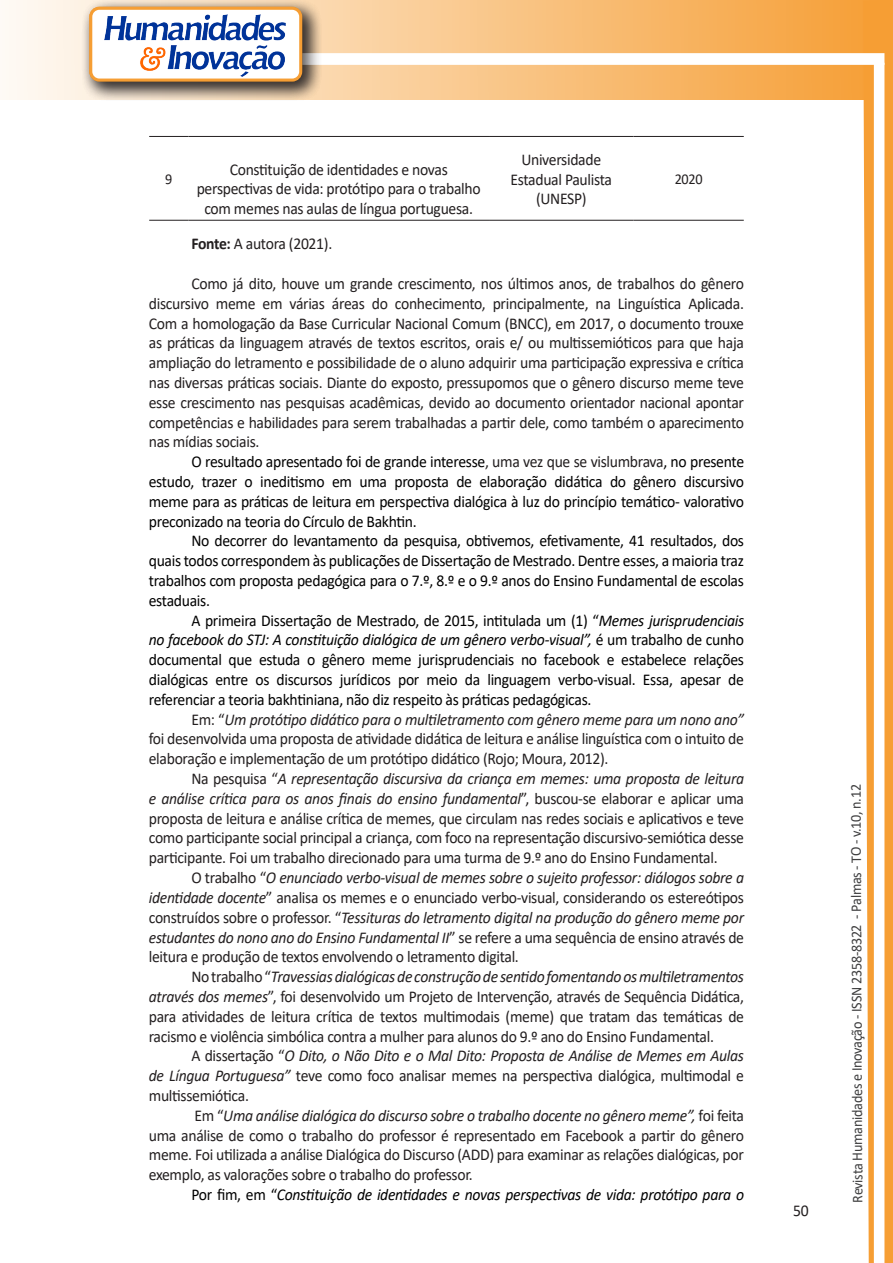
<style>
.page{position:relative;width:893px;height:1263px;background:#fff}
.page>*{position:absolute;margin:0;border:0;box-sizing:border-box;transform-origin:0 0}
.texto{font:16.5px/19.8px "Calibri";letter-spacing:-.02em;color:#231f20;text-align:justify;scale:.95 1}
.texto-2{font:16.5px/19.8px "Calibri";letter-spacing:-.02em;color:#000;text-align:justify;scale:.95 1}
.texto-3{font:italic 16.5px "Calibri";letter-spacing:-.02em;color:#000;scale:.95 1}
.t1{font:15px "Calibri";letter-spacing:-.025em;color:#3e3e3f;scale:.95 1}
.texto-4{font:15px "Calibri";color:#231f20;scale:.95 1}
.s1{font-weight:700}
.s2{color:#231f20}
.s3{font-style:italic}
.s4{font-style:normal}
</style>
<div class="page">
<svg style="left:5px;top:0;width:858px;height:100px;background:#f9c484"></svg>
<div style="left:302px;top:53px;width:582px;height:12px;background:#fff;border:2px solid #fff"></div>
<svg style="left:863px;top:0;width:30px;height:1263px"></svg>
<div style="left:81px;top:0;width:241px;height:102px;background:#231f20;opacity:.75"></div>
<div style="left:91px;top:8px;width:210px;height:72px;background:#fff;border-radius:9px"></div>
<img style="left:104px;top:14px;width:181px;height:62px">
<div style="left:89px;top:7px;width:213px;height:75px;border:3px solid #f69e34;border-radius:9px"></div>
<hr style="left:149px;top:136px;width:40px;height:1px;background:#231f20">
<hr style="left:189px;top:136px;width:300px;height:1px;background:#231f20">
<hr style="left:489px;top:136px;width:145px;height:1px;background:#231f20">
<hr style="left:634px;top:136px;width:110px;height:1px;background:#231f20">
<hr style="left:149px;top:220px;width:40px;height:1px;background:#231f20">
<hr style="left:189px;top:220px;width:300px;height:1px;background:#231f20">
<hr style="left:489px;top:220px;width:145px;height:1px;background:#231f20">
<hr style="left:634px;top:220px;width:110px;height:1px;background:#231f20">
<p class="texto-4" style="left:165px;top:169px;width:9px">9</p>
<p class="texto" style="left:197px;top:159px;width:300px;text-align:center">Constituição de identidades e novas perspectivas de vida: protótipo para o trabalho com memes nas aulas de língua portuguesa.</p>
<p class="texto" style="left:511px;top:149px;width:108px;text-align:center">Universidade<br>Estadual Paulista</p>
<p class="texto" style="left:536px;top:189px;width:55px">(UNESP)</p>
<p class="texto-4" style="left:675px;top:169px;width:31px">2020</p>
<p class="texto" style="left:191px;top:234px;width:150px"><span class="s1">Fonte:</span> A autora (2021).</p>
<p class="texto" style="left:149px;top:273px;width:628px;text-indent:43px">Como já dito, houve um grande crescimento, nos últimos anos, de trabalhos do gênero discursivo meme em várias áreas do conhecimento, principalmente, na Linguística Aplicada.<br>Com a homologação da Base Curricular Nacional Comum (BNCC), em 2017, o documento trouxe as práticas da linguagem através de textos escritos, orais e/ ou multissemióticos para que haja ampliação do letramento e possibilidade de o aluno adquirir uma participação expressiva e crítica nas diversas práticas sociais. Diante do exposto, pressupomos que o gênero discurso meme teve esse crescimento nas pesquisas acadêmicas, devido ao documento orientador nacional apontar competências e habilidades para serem trabalhadas a partir dele, como também o aparecimento nas mídias sociais.</p>
<p class="texto-2" style="left:149px;top:451px;width:628px;text-indent:43px">O resultado apresentado foi de grande interesse<span class="s2">, uma vez que se vislumbrava</span>, no presente estudo, trazer o ineditismo em uma proposta de elaboração didática do gênero discursivo meme para as práticas de leitura em perspectiva dialógica à luz do princípio temático- valorativo preconizado na teoria do Círculo de Bakhtin.</p>
<p class="texto-2" style="left:149px;top:531px;width:628px;text-indent:43px">No decorrer do levantamento da pesquisa, obtivemos, efetivamente, 41 resultados, dos quais todos correspondem às publicações de Dissertação de Mestrado. Dentre esses, a maioria traz trabalhos com proposta pedagógica para o 7.º, 8.º e o 9.º anos do Ensino Fundamental de escolas estaduais.</p>
<p class="texto-2" style="left:149px;top:610px;width:628px;text-indent:43px">A primeira Dissertação de Mestrado, de 2015, intitulada um (1) “<span class="s3">Memes jurisprudenciais no facebook do STJ: A constituição dialógica de um gênero verbo-visual”,</span> é um trabalho de cunho documental que estuda o gênero meme jurisprudenciais no facebook e estabelece relações dialógicas entre os discursos jurídicos por meio da linguagem verbo-visual. Essa, apesar de referenciar a teoria bakhtiniana, não diz respeito às práticas pedagógicas.</p>
<p class="texto" style="left:149px;top:709px;width:628px;text-indent:43px">Em: “<span class="s3">Um protótipo didático para o multiletramento com gênero meme para um nono ano” </span>foi desenvolvida uma proposta de atividade didática de leitura e análise linguística com o intuito de elaboração e implementação de um protótipo didático (Rojo; Moura, 2012).</p>
<p class="texto" style="left:149px;top:768px;width:628px;text-indent:43px">Na pesquisa “<span class="s3">A representação discursiva da criança em memes: uma proposta de leitura e análise crítica para os anos finais do ensino fundamental</span>”, buscou-se elaborar e aplicar uma proposta de leitura e análise crítica de memes, que circulam nas redes sociais e aplicativos e teve como participante social principal a criança, com foco na representação discursivo-semiótica desse participante. Foi um trabalho direcionado para uma turma de 9.º ano do Ensino Fundamental.</p>
<p class="texto" style="left:149px;top:867px;width:628px;text-indent:43px">O trabalho “<span class="s3">O enunciado verbo-visual de memes sobre o sujeito professor: diálogos sobre a identidade docente</span>” analisa os memes e o enunciado verbo-visual, considerando os estereótipos construídos sobre o professor. “<span class="s3">Tessituras do letramento digital na produção do gênero meme por estudantes do nono ano do Ensino Fundamental II</span>” se refere a uma sequência de ensino através de leitura e produção de textos envolvendo o letramento digital.</p>
<p class="texto" style="left:149px;top:966px;width:628px;text-indent:43px">No trabalho “<span class="s3">Travessias dialógicas de construção de sentido fomentando os multiletramentos através dos memes</span>”, foi desenvolvido um Projeto de Intervenção, através de Sequência Didática, para atividades de leitura crítica de textos multimodais (meme) que tratam das temáticas de racismo e violência simbólica contra a mulher para alunos do 9.º ano do Ensino Fundamental.</p>
<p class="texto" style="left:149px;top:1045px;width:628px;text-indent:43px">A dissertação “<span class="s3">O Dito, o Não Dito e o Mal Dito: Proposta de Análise de Memes em Aulas de Língua Portuguesa”</span> teve como foco analisar memes na perspectiva dialógica, multimodal e multissemiótica.</p>
<p class="texto" style="left:149px;top:1105px;width:628px;text-indent:46px">Em “<span class="s3">Uma análise dialógica do discurso sobre o trabalho docente no gênero meme”,</span> foi feita uma análise de como o trabalho do professor é representado em Facebook a partir do gênero meme. Foi utilizada a análise Dialógica do Discurso (ADD) para examinar as relações dialógicas, por exemplo, as valorações sobre o trabalho do professor.</p>
<p class="texto-3" style="left:191px;top:1183px;width:583px"><span class="s4">Por fim, em “</span>Constituição de identidades e novas perspectivas de vida: protótipo para o</p>
<p class="texto" style="left:793px;top:1200px;width:18px">50</p>
<p class="t1" style="left:846px;top:1203px;width:442px;rotate:-90deg">Revista Humanidades e Inovação - ISSN 2358-8322 - Palmas - TO - v.10, n.12</p>
</div>
